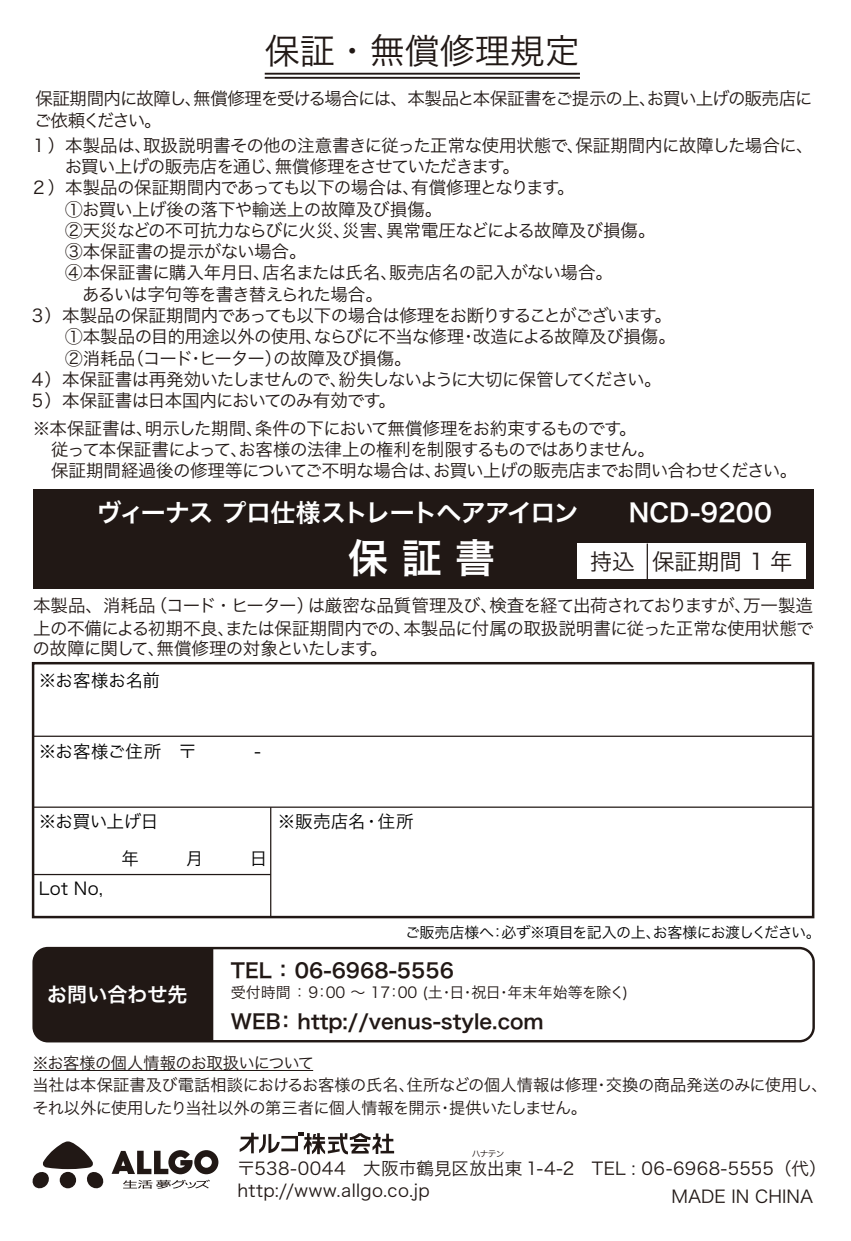
<style>
.page{position:relative;width:851px;height:1241px;background:#fff}
.page>*{position:absolute;margin:0;border:0;box-sizing:border-box;transform-origin:0 0}
.t1{font:40px "Hira Kaku Pro W6";color:#fff}
.t2{font:35px "Hira Kaku Pro W3";color:#211815}
.t3{font:25px "Hira Kaku Pro W6";letter-spacing:-.03em;color:#fff}
.t4{font:22.5px "Hira Kaku Pro W3";color:#211815}
.t5{font:20px "Hira Kaku Pro W6";color:#211815}
.t6{font:20px "Hira Kaku Pro W6";color:#fff}
.t7{font:17.5px/21.2px "Hira Kaku Pro W3";letter-spacing:-.03em;color:#211815}
.t8{font:17.5px/22.5px "Hira Kaku Pro W3";letter-spacing:-.055em;color:#211815}
.t9{font:17.5px/22.5px "Hira Kaku Pro W3";letter-spacing:.02em;color:#211815}
.t10{font:17.5px "Hira Kaku Pro W3";letter-spacing:-.005em;color:#000}
.t11{font:17.5px "Hira Kaku Pro W3";letter-spacing:-.07em;color:#211815}
.t12{font:17.5px "Hira Kaku Pro W3";letter-spacing:-.06em;color:#211815}
.t13{font:17.5px "Hira Kaku Pro W3";letter-spacing:-.01em;color:#211815}
.t14{font:17.5px "Hira Kaku Pro W3";color:#211815}
.t15{font:16.25px/22.5px "Hira Kaku Pro W3";letter-spacing:-.025em;color:#211815}
.t16{font:15px "Hira Kaku Pro W3";color:#211815}
.t17{font:15px "Hira Kaku Pro W3";letter-spacing:-.035em;color:#000}
.t18{font:8.75px "Hira Kaku Pro W3";color:#211815}
</style>
<div class="page">
<hr style="left:265px;top:73px;width:315px;height:2px;background:#211815">
<hr style="left:265px;top:77px;width:315px;height:2px;background:#211815">
<svg style="left:112px;top:1150px;width:106px;height:23px"></svg>
<svg style="left:123px;top:1179px;width:87px;height:9px"></svg>
<svg style="left:32px;top:1141px;width:72px;height:47px"></svg>
<svg style="left:240px;top:1132px;width:154px;height:22px"></svg>
<hr style="left:33px;top:1069px;width:280px;height:1px;background:#211815">
<hr style="left:33px;top:806px;width:780px;height:1px;background:#211815">
<hr style="left:33px;top:735px;width:780px;height:1px;background:#211815">
<hr style="left:270px;top:807px;width:1px;height:109px;background:#211815">
<div style="left:34px;top:489px;width:779px;height:99px;background:#211815"></div>
<div style="left:577px;top:543px;width:229px;height:36px;background:#fff"></div>
<div style="left:32px;top:662px;width:782px;height:256px;border:2px solid #211815"></div>
<hr style="left:646px;top:543px;width:1px;height:36px;background:#211815">
<hr style="left:33px;top:873px;width:238px;height:2px;background:#211815">
<div style="left:35px;top:949px;width:178px;height:92px;background:#211815"></div>
<div style="left:32px;top:946px;width:782px;height:96px;border:2px solid #211815;border-radius:14px"></div>
<h2 class="t2" style="left:265px;top:20px;width:316px">保証・無償修理規定</h2>
<p class="t8" style="left:34px;top:86px;width:780px">保証期間内に故障し､無償修理を受ける場合には、本製品と本保証書をご提示の上､お買い上げの販売店にご依頼ください。</p>
<p class="t7" style="left:30px;top:133px;width:775px">１）本製品は、取扱説明書その他の注意書きに従った正常な使用状態で、保証期間内に故障した場合に､</p>
<p class="t12" style="left:65px;top:151px;width:456px">お買い上げの販売店を通じ､無償修理をさせていただきます。</p>
<p class="t7" style="left:30px;top:176px;width:545px">２）本製品の保証期間内であっても以下の場合は､有償修理となります。</p>
<p class="t7" style="left:65px;top:197px;width:378px">①お買い上げ後の落下や輸送上の故障及び損傷。</p>
<p class="t7" style="left:65px;top:218px;width:591px">②天災などの不可抗力ならびに火災､災害､異常電圧などによる故障及び損傷。</p>
<p class="t13" style="left:65px;top:236px;width:243px">③本保証書の提示がない場合。</p>
<p class="t7" style="left:65px;top:261px;width:549px">④本保証書に購入年月日､店名または氏名､販売店名の記入がない場合。</p>
<p class="t8" style="left:65px;top:281px;width:319px">　あるいは字句等を書き替えられた場合。</p>
<p class="t8" style="left:29px;top:303px;width:644px">３）本製品の保証期間内であっても以下の場合は修理をお断りすることがございます。</p>
<p class="t7" style="left:65px;top:325px;width:612px">①本製品の目的用途以外の使用、ならびに不当な修理・改造による故障及び損傷。</p>
<p class="t7" style="left:65px;top:346px;width:348px">②消耗品（コード・ヒーター）の故障及び損傷。</p>
<p class="t11" style="left:29px;top:363px;width:634px">４）本保証書は再発効いたしませんので､紛失しないように大切に保管してください。</p>
<p class="t7" style="left:29px;top:388px;width:369px">５）本保証書は日本国内においてのみ有効です。</p>
<p class="t7" style="left:33px;top:416px;width:765px">※本保証書は､明示した期間､条件の下において無償修理をお約束するものです。<br>　従って本保証書によって､お客様の法律上の権利を制限するものではありません。<br>　保証期間経過後の修理等についてご不明な場合は､お買い上げの販売店までお問い合わせください。</p>
<h3 class="t3" style="left:96px;top:490px;width:677px">ヴィーナス プロ仕様ストレートヘアアイロン　　NCD-9200</h3>
<p class="t4" style="left:589px;top:541px;width:204px">持込 保証期間 1 年</p>
<h1 class="t1" style="left:348px;top:521px;width:148px">保 証 書</h1>
<p class="t7" style="left:33px;top:593px;width:782px;line-height:22.5px">本製品、消耗品（コード・ヒーター）は厳密な品質管理及び､検査を経て出荷されておりますが､万一製造上の不備による初期不良､または保証期間内での、本製品に付属の取扱説明書に従った正常な使用状態で</p>
<p class="t7" style="left:33px;top:636px;width:356px">の故障に関して､無償修理の対象といたします。</p>
<p class="t10" style="left:39px;top:664px;width:123px">※お客様お名前</p>
<p class="t10" style="left:39px;top:735px;width:223px">※お客様ご住所　〒　　　 -</p>
<p class="t10" style="left:39px;top:806px;width:121px">※お買い上げ日</p>
<p class="t10" style="left:39px;top:872px;width:66px">Lot No,</p>
<p class="t10" style="left:278px;top:806px;width:137px">※販売店名・住所</p>
<p class="t17" style="left:405px;top:918px;width:417px">ご販売店様へ：必ず※項目を記入の上、お客様にお渡しください。</p>
<p class="t6" style="left:47px;top:975px;width:141px">お問い合わせ先</p>
<p class="t5" style="left:231px;top:952px;width:224px">TEL ： 06-6968-5556</p>
<p class="t16" style="left:231px;top:978px;width:398px">受付時間 ： 9：00 ～ 17：00 (土・日・祝日・年末年始等を除く)</p>
<p class="t5" style="left:231px;top:1003px;width:314px">WEB： http://venus-style.com</p>
<p class="t15" style="left:32px;top:1050px;width:788px">※お客様の個人情報のお取扱いについて<br>当社は本保証書及び電話相談におけるお客様の氏名､住所などの個人情報は修理･交換の商品発送のみに使用し､それ以外に使用したり当社以外の第三者に個人情報を開示･提供いたしません。</p>
<p class="t18" style="left:471px;top:1145px;width:34px">ハナテン</p>
<p class="t9" style="left:237px;top:1155px;width:590px">〒538-0044　大阪市鶴見区放出東 1-4-2　TEL : 06-6968-5555（代）http://www.allgo.co.jp</p>
<p class="t14" style="left:671px;top:1180px;width:143px">MADE IN CHINA</p>
</div>
